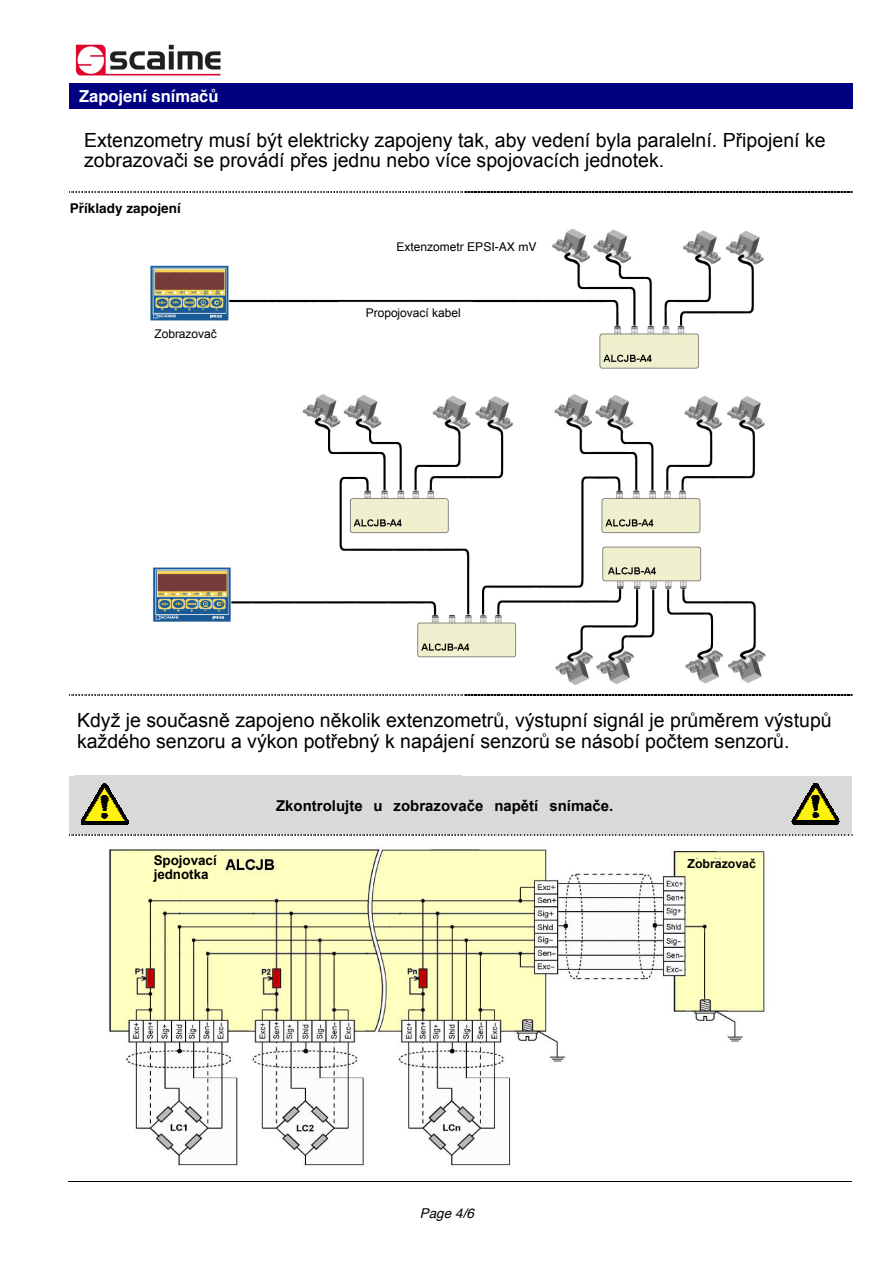
<style>
.page{position:relative;width:893px;height:1264px;background:#fff}
.page>*{position:absolute;margin:0;border:0;box-sizing:border-box;transform-origin:0 0}
.t1{font:19.5px/20.1px "Arial";color:#000}
.t2{font:700 16.5px "Helvetica";color:#fff}
.t3{font:700 15px "Arial";color:#000}
.t4{font:700 13.5px "Helvetica";letter-spacing:.005em;color:#000}
.t5{font:italic 13.5px "Helvetica";color:#000}
.t6{font:700 13.35px/13.8px "Arial";color:#000}
.t7{font:700 12.3px "Arial";color:#000}
.t8{font:12px "Arial";color:#000}
.s1{font-family:"Helvetica";font-size:12.15px}
</style>
<div class="page">
<div style="left:70px;top:84px;width:783px;height:25px;background:#000080"></div>
<img style="left:150px;top:228px;width:614px;height:141px">
<img style="left:153px;top:394px;width:613px;height:291px">
<svg style="left:71px;top:191px;width:781px;height:1px"></svg>
<svg style="left:71px;top:694px;width:781px;height:1px"></svg>
<div style="left:70px;top:775px;width:397px;height:59px;background:#d9d9d9"></div>
<div style="left:467px;top:775px;width:384px;height:59px;background:#d9d9d9"></div>
<svg style="left:801px;top:783px;width:29px;height:22px"></svg>
<img style="left:792px;top:805px;width:47px;height:19px">
<img style="left:794px;top:824px;width:43px;height:1px">
<img style="left:106px;top:845px;width:659px;height:321px">
<div style="left:121px;top:855px;width:103px;height:21px;background:#ffffc0"></div>
<div style="left:691px;top:858px;width:67px;height:18px;background:#ffffc0"></div>
<svg style="left:71px;top:834px;width:782px;height:1px"></svg>
<hr style="left:69px;top:1180px;width:783px;height:1px;background:#000">
<img style="left:75px;top:44px;width:146px;height:32px">
<svg style="left:90px;top:783px;width:29px;height:23px"></svg>
<img style="left:81px;top:806px;width:47px;height:19px">
<img style="left:83px;top:824px;width:44px;height:1px">
<div style="left:146px;top:326px;width:103px;height:29px;background:#fff"></div>
<div style="left:372px;top:230px;width:170px;height:29px;background:#fff"></div>
<div style="left:346px;top:305px;width:170px;height:28px;background:#fff"></div>
<p class="t2" style="left:79px;top:90px;width:141px">Zapojení snímačů</p>
<p class="t1" style="left:84px;top:132px;width:743px">Extenzometry musí být elektricky zapojeny tak, aby vedení byla paralelní. Připojení ke zobrazovači se provádí přes jednu nebo více spojovacích jednotek.</p>
<p class="t4" style="left:70px;top:203px;width:112px">Příklady zapojení</p>
<p class="t8" style="left:396px;top:242px;width:141px">Extenzometr <span class="s1">EPSI-AX mV</span></p>
<p class="t8" style="left:154px;top:329px;width:64px">Zobrazovač</p>
<p class="t8" style="left:366px;top:308px;width:96px">Propojovací kabel</p>
<p class="t1" style="left:77px;top:712px;width:756px">Když je současně zapojeno několik extenzometrů, výstupní signál je průměrem výstupů každého senzoru a výkon potřebný k napájení senzorů se násobí počtem senzorů.</p>
<p class="t3" style="left:276px;top:799px;width:339px">Zkontrolujte u zobrazovače napětí snímače.</p>
<p class="t6" style="left:154px;top:854px;width:65px">Spojovací jednotka</p>
<p class="t7" style="left:687px;top:858px;width:70px">Zobrazovač</p>
<p class="t5" style="left:420px;top:1207px;width:56px">Page 4/6</p>
</div>
